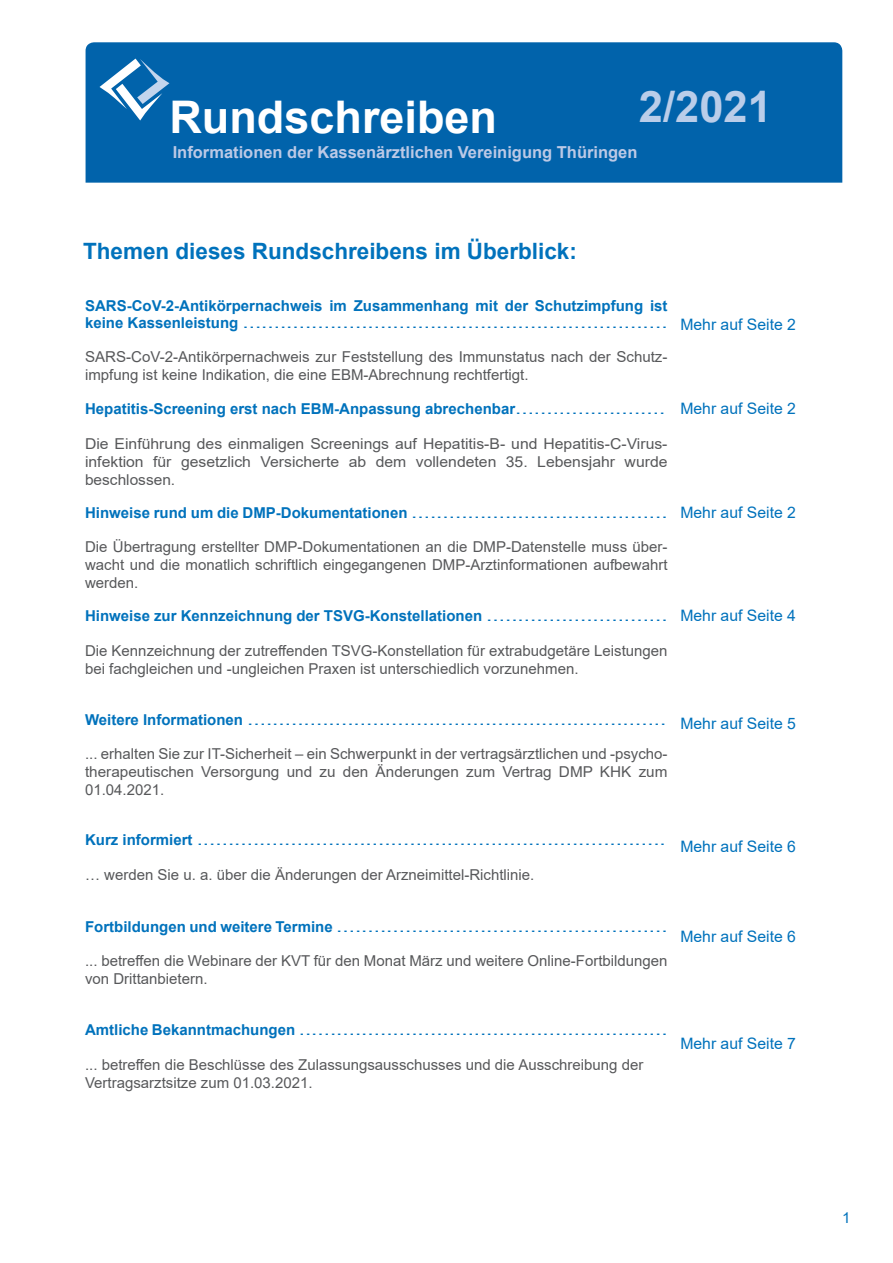
<style>
.page{position:relative;width:893px;height:1263px;background:#fff}
.page>*{position:absolute;margin:0;border:0;box-sizing:border-box;transform-origin:0 0}
.t1{font:700 45px "Arial";color:#fff}
.t2{font:700 43.5px "Arial";color:#bacde9}
.t3{font:700 22.5px "Arial";color:#0072bc}
.t4{font:700 16.5px "Arial";color:#bcc9e6}
.t5{font:15.75px "Arial";color:#0072bc}
.t6{font:15px/18px "Arial";color:#57585a}
.t7{font:15px "Arial";color:#0072bc;scale:1.5 1}
.t8{font:700 15px/17.2px "Arial";color:#0072bc}
.t9{font:15px/18px "Arial";color:#57585a;text-align:justify;scale:1.05 1}
.t10{font:15px "Arial";color:#0072bc}
.s1{font-weight:400}
.s2{font-weight:700}
</style>
<div class="page">
<div style="left:86px;top:42px;width:756px;height:141px;background:#0163ab"></div>
<svg style="left:100px;top:59px;width:69px;height:61px"></svg>
<h2 class="t2" style="left:639px;top:76px;width:135px">2/2021</h2>
<h1 class="t1" style="left:169px;top:92px;width:329px">Rundschreiben</h1>
<p class="t4" style="left:173px;top:143px;width:466px">Informationen der Kassenärztlichen Vereinigung Thüringen</p>
<h3 class="t3" style="left:83px;top:235px;width:495px">Themen dieses Rundschreibens im Überblick:</h3>
<p class="t8" style="left:85px;top:297px;width:584px">SARS-CoV-2-Antikörpernachweis im Zusammenhang mit der Schutzimpfung ist keine Kassenleistung <span class="s1">....................................................................</span></p>
<p class="t6" style="left:85px;top:348px;width:584px">SARS-CoV-2-Antikörpernachweis zur Feststellung des Immunstatus nach der Schutz&shy;impfung ist keine Indikation, die eine EBM-Abrechnung rechtfertigt.</p>
<p class="t8" style="left:85px;top:400px;width:582px">Hepatitis-Screening erst nach EBM-Anpassung abrechenbar<span class="s1">........................</span></p>
<p class="t9" style="left:85px;top:434px;width:556px">Die Einführung des einmaligen Screenings auf Hepatitis-B- und Hepatitis-C-Virus&shy;infektion für gesetzlich Versicherte ab dem vollendeten 35. Lebensjahr wurde beschlossen.</p>
<p class="t7" style="left:85px;top:502px;width:390px"><span class="s2">Hinweise rund um die DMP-Dokumentationen</span> .........................................</p>
<p class="t6" style="left:85px;top:538px;width:584px;text-align:justify">Die Übertragung erstellter DMP-Dokumentationen an die DMP-Datenstelle muss über&shy;wacht und die monatlich schriftlich eingegangenen DMP-Arztinformationen aufbewahrt werden.</p>
<p class="t8" style="left:85px;top:607px;width:584px">Hinweise zur Kennzeichnung der TSVG-Konstellationen <span class="s1">.............................</span></p>
<p class="t6" style="left:85px;top:641px;width:584px">Die Kennzeichnung der zutreffenden TSVG-Konstellation für extrabudgetäre Leistungen bei fachgleichen und -ungleichen Praxen ist unterschiedlich vorzunehmen.</p>
<p class="t7" style="left:85px;top:709px;width:389px"><span class="s2">Weitere Informationen</span> ...................................................................</p>
<p class="t6" style="left:85px;top:745px;width:584px;text-align:justify">... erhalten Sie zur IT-Sicherheit – ein Schwerpunkt in der vertragsärztlichen und -psycho&shy;therapeutischen Versorgung und zu den Änderungen zum Vertrag DMP KHK zum 01.04.2021.</p>
<p class="t7" style="left:85px;top:830px;width:389px"><span class="s2">Kurz informiert</span> ...........................................................................</p>
<p class="t6" style="left:85px;top:865px;width:451px">… werden Sie u. a. über die Änderungen der Arzneimittel-Richtlinie.</p>
<p class="t7" style="left:85px;top:916px;width:390px"><span class="s2">Fortbildungen und weitere Termine</span> .....................................................</p>
<p class="t6" style="left:85px;top:952px;width:584px">... betreffen die Webinare der KVT für den Monat März und weitere Online-Fortbildungen von Drittanbietern.</p>
<p class="t5" style="left:680px;top:314px;width:117px">Mehr auf Seite 2</p>
<p class="t5" style="left:680px;top:398px;width:117px">Mehr auf Seite 2</p>
<p class="t5" style="left:680px;top:501px;width:117px">Mehr auf Seite 2</p>
<p class="t5" style="left:680px;top:605px;width:117px">Mehr auf Seite 4</p>
<p class="t5" style="left:680px;top:713px;width:117px">Mehr auf Seite 5</p>
<p class="t5" style="left:680px;top:836px;width:117px">Mehr auf Seite 6</p>
<p class="t5" style="left:680px;top:926px;width:117px">Mehr auf Seite 6</p>
<p class="t7" style="left:85px;top:1019px;width:390px"><span class="s2">Amtliche Bekanntmachungen</span> ...........................................................</p>
<p class="t6" style="left:85px;top:1055px;width:560px">... betreffen die Beschlüsse des Zulassungsausschusses und die Ausschreibung der<br>Vertragsarztsitze zum 01.03.2021.</p>
<p class="t5" style="left:680px;top:1032px;width:117px">Mehr auf Seite 7</p>
<p class="t10" style="left:842px;top:1207px;width:10px">1</p>
</div>
